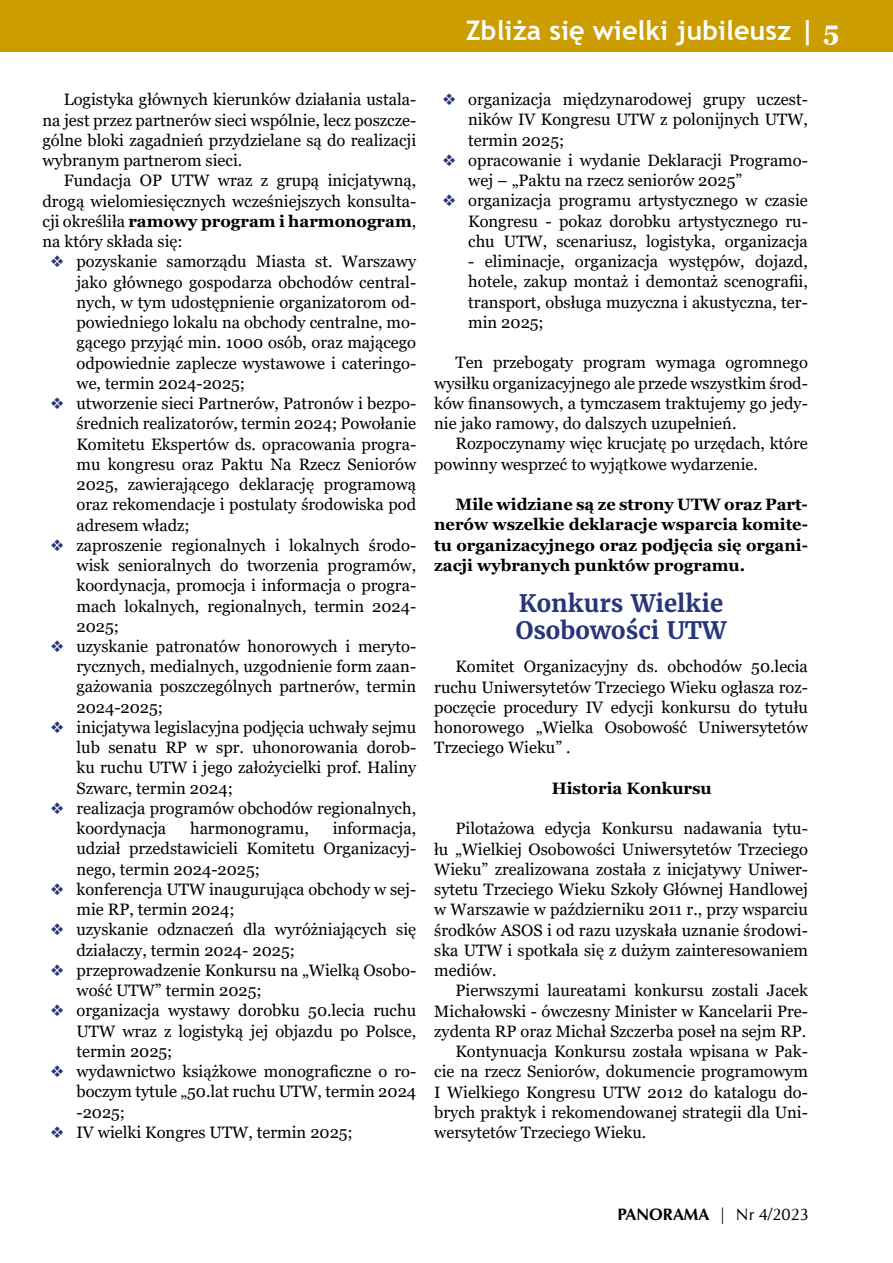
<style>
.page{position:relative;width:893px;height:1263px;background:#fff}
.page>*{position:absolute;margin:0;border:0;box-sizing:border-box;transform-origin:0 0}
.t1{font:700 27px "Trebuchet MS";color:#fff}
.t2{font:700 24px/27px "Merriweather";color:#27367a}
.t3{font:16.5px/20.2px "Georgia";color:#000;text-align:justify}
.t4{font:700 16.5px/20.2px "Georgia";color:#000;text-align:justify}
.t5{font:700 16.5px "URW Classico";color:#000}
.s1{font-family:"Georgia"}
.s2{font-weight:700}
.s3{font-weight:400}
</style>
<div class="page">
<div style="left:0;top:0;width:893px;height:51px;background:#cb9d00"></div>
<h1 class="t1" style="left:466px;top:13px;width:327px">Zbliża się wielki jubileusz</h1>
<h1 class="t1" style="left:627px;top:13px;width:214px">Wolna strona | <span class="s1">5</span></h1>
<p class="t3" style="left:43px;top:90px;width:375px;text-indent:21px">Logistyka głównych kierunków działania ustala&shy;na jest przez partnerów sieci wspólnie, lecz poszcze&shy;gólne bloki zagadnień przydzielane są do realizacji wybranym partnerom sieci.</p>
<p class="t3" style="left:42px;top:171px;width:375px;text-indent:21px">Fundacja OP UTW wraz z grupą inicjatywną, drogą wielomiesięcznych wcześniejszych konsulta&shy;cji określiła <span class="s2">ramowy program i harmonogram</span>, na który składa się:</p>
<p class="t3" style="left:77px;top:252px;width:341px;text-align:left">pozyskanie samorządu Miasta st. Warszawy jako głównego gospodarza obchodów central&shy;nych, w tym udostępnienie organizatorom od&shy;powiedniego lokalu na obchody centralne, mo&shy;gącego przyjąć min. 1000 osób, oraz mającego odpowiednie zaplecze wystawowe i cateringo&shy;we, termin 2024-2025;<br>utworzenie sieci Partnerów, Patronów i bezpo&shy;średnich realizatorów, termin 2024; Powołanie Komitetu Ekspertów ds. opracowania progra&shy;mu kongresu oraz Paktu Na Rzecz Seniorów 2025, zawierającego deklarację programową oraz rekomendacje i postulaty środowiska pod adresem władz;<br>zaproszenie regionalnych i lokalnych środo&shy;wisk senioralnych do tworzenia programów, koordynacja, promocja i informacja o progra&shy;mach lokalnych, regionalnych, termin 2024- 2025;<br>uzyskanie patronatów honorowych i meryto&shy;rycznych, medialnych, uzgodnienie form zaan&shy;gażowania poszczególnych partnerów, termin 2024-2025;<br>inicjatywa legislacyjna podjęcia uchwały sejmu lub senatu RP w spr. uhonorowania dorob&shy;ku ruchu UTW i jego założycielki prof. Haliny Szwarc, termin 2024;<br>realizacja programów obchodów regionalnych, koordynacja</p>
<p class="t3" style="left:77px;top:819px;width:341px;text-align:left;text-indent:256px">informacja, udział przedstawicieli Komitetu Organizacyj&shy;nego, termin 2024-2025;<br>konferencja UTW inaugurująca obchody w sej&shy;mie RP, termin 2024;<br>uzyskanie odznaczeń dla wyróżniających się działaczy, termin 2024- 2025; przeprowadzenie Konkursu na „Wielką Osobo&shy;wość UTW” termin 2025;<br>organizacja wystawy dorobku 50.lecia ruchu<br>UTW wraz z logistyką jej objazdu po Polsce, termin 2025;<br>wydawnictwo książkowe monograficzne o ro&shy;boczym tytule „50.lat ruchu UTW, termin 2024 -2025;<br>IV wielki Kongres UTW, termin 2025;</p>
<p class="t3" style="left:190px;top:819px;width:120px">harmonogramu,</p>
<p class="t3" style="left:468px;top:90px;width:341px;text-align:left">organizacja międzynarodowej grupy uczest&shy;ników IV Kongresu UTW z polonijnych UTW, termin 2025;<br>opracowanie i wydanie Deklaracji Programo&shy;wej – „Paktu na rzecz seniorów 2025” organizacja programu artystycznego w czasie Kongresu - pokaz dorobku artystycznego ru&shy;chu UTW, scenariusz, logistyka, organizacja</p>
<p class="t3" style="left:468px;top:252px;width:341px">- eliminacje, organizacja występów, dojazd, hotele, zakup montaż i demontaż scenografii, transport, obsługa muzyczna i akustyczna, ter&shy;min 2025;</p>
<p class="t3" style="left:434px;top:353px;width:375px;text-indent:21px">Ten przebogaty program wymaga ogromnego wysiłku organizacyjnego ale przede wszystkim środ&shy;ków finansowych, a tymczasem traktujemy go jedy&shy;nie jako ramowy, do dalszych uzupełnień.</p>
<p class="t3" style="left:434px;top:434px;width:375px;text-indent:21px">Rozpoczynamy więc krucjatę po urzędach, które powinny wesprzeć to wyjątkowe wydarzenie.</p>
<p class="t4" style="left:434px;top:494px;width:375px;text-indent:21px">Mile widziane są ze strony UTW oraz Part&shy;nerów wszelkie deklaracje wsparcia komite&shy;tu organizacyjnego oraz podjęcia się organi&shy;zacji wybranych punktów programu.</p>
<h2 class="t2" style="left:516px;top:589px;width:212px">Konkurs Wielkie<br>Osobowości UTW</h2>
<p class="t3" style="left:434px;top:657px;width:375px;text-indent:21px">Komitet Organizacyjny ds. obchodów 50.lecia ruchu Uniwersytetów Trzeciego Wieku ogłasza roz&shy;poczęcie procedury IV edycji konkursu do tytułu honorowego „Wielka Osobowość Uniwersytetów Trzeciego Wieku” .</p>
<p class="t4" style="left:552px;top:778px;width:162px">Historia Konkursu</p>
<p class="t3" style="left:434px;top:819px;width:375px;text-indent:21px">Pilotażowa edycja Konkursu nadawania tytu&shy;łu „Wielkiej Osobowości Uniwersytetów Trzeciego Wieku” zrealizowana została z inicjatywy Uniwer&shy;sytetu Trzeciego Wieku Szkoły Głównej Handlowej w Warszawie w październiku 2011 r., przy wsparciu środków ASOS i od razu uzyskała uznanie środowi&shy;ska UTW i spotkała się z dużym zainteresowaniem mediów.</p>
<p class="t3" style="left:455px;top:981px;width:354px">Pierwszymi laureatami konkursu zostali Jacek</p>
<p class="t3" style="left:434px;top:1001px;width:375px">Michałowski - ówczesny Minister w Kancelarii Pre-</p>
<p class="t3" style="left:434px;top:1021px;width:374px">zydenta RP oraz Michał Szczerba poseł na sejm RP.</p>
<p class="t3" style="left:455px;top:1042px;width:354px">Kontynuacja Konkursu została wpisana w Pak-</p>
<p class="t3" style="left:434px;top:1062px;width:375px">cie na rzecz Seniorów, dokumencie programowym</p>
<p class="t3" style="left:434px;top:1082px;width:375px">I Wielkiego Kongresu UTW 2012 do katalogu do-</p>
<p class="t3" style="left:434px;top:1102px;width:375px">brych praktyk i rekomendowanej strategii dla Uni-</p>
<p class="t3" style="left:434px;top:1123px;width:214px">wersytetów Trzeciego Wieku.</p>
<p class="t5" style="left:617px;top:1204px;width:193px">PANORAMA | <span class="s3">Nr 4/2023</span></p>
</div>
